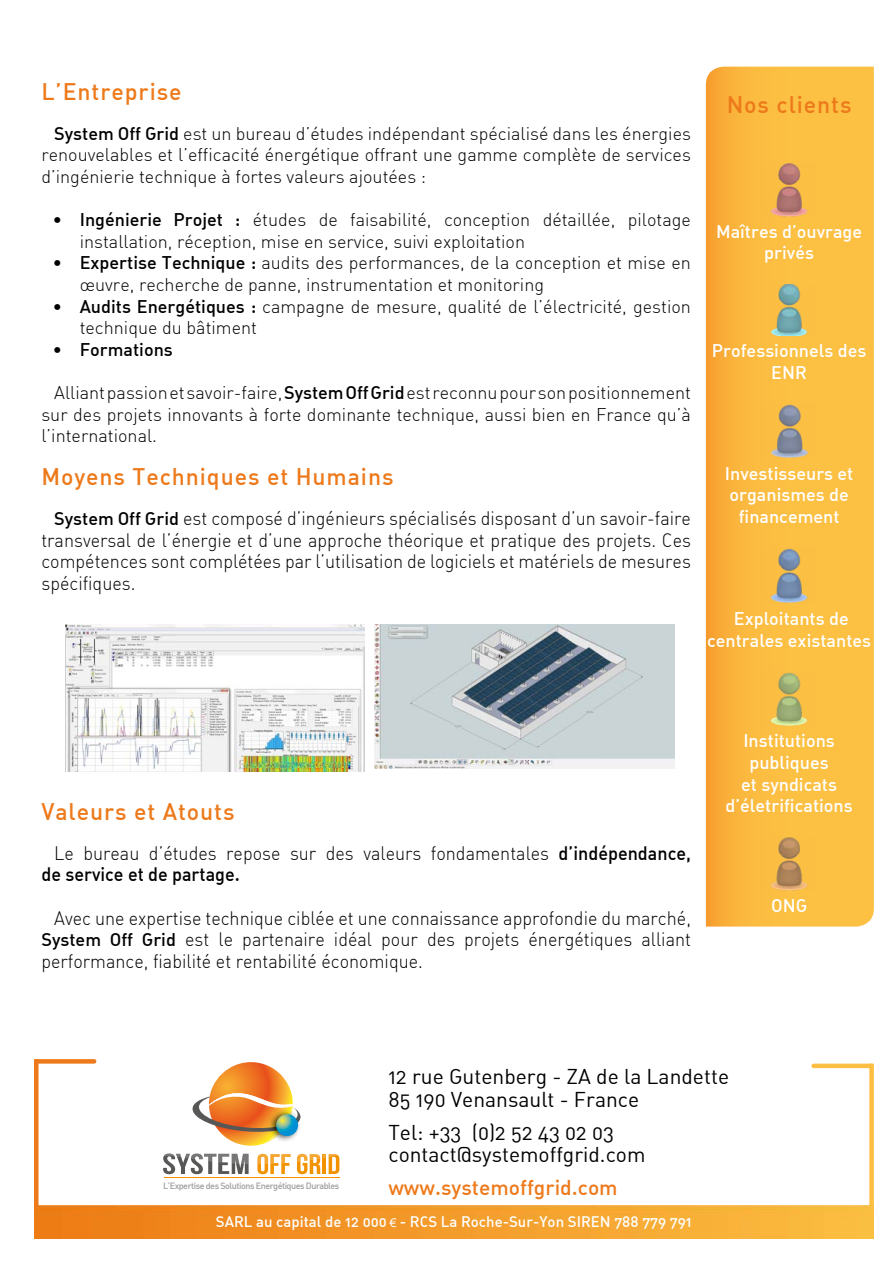
<style>
.page{position:relative;width:893px;height:1263px;background:#fff}
.page>*{position:absolute;margin:0;border:0;box-sizing:border-box;transform-origin:0 0}
.t1{font:500 23.55px "DIN Alternate";letter-spacing:.04em;color:#ed791a}
.t2{font:21px/22.5px "DIN Alternate";color:#000}
.t3{font:500 21px "DIN Alternate";color:#ed791a}
.t4{font:300 19.05px/21.6px "DIN Alternate";color:#000;text-align:justify;scale:.94 1}
.t5{font:300 18px/21.6px "DIN Alternate";color:#000}
.t6{font:500 18px/21.6px "DIN Alternate";color:#fff;text-align:center}
.t7{font:500 18px "DIN Alternate";color:#000}
.t8{font:500 15px "DIN Alternate";color:#fff}
.t9{font:500 9px "DIN Alternate";letter-spacing:-.05em;color:#9d9d9c}
.s1{font-weight:500}
.s2{font-weight:500;font-size:18px}
.s3{font-family:"Arial";font-weight:400;font-size:12px}
</style>
<div class="page">
<img style="left:34px;top:1205px;width:840px;height:33px">
<svg style="left:706px;top:67px;width:168px;height:859px;background:#faba3f"></svg>
<img style="left:763px;top:164px;width:52px;height:52px">
<img style="left:764px;top:284px;width:51px;height:51px">
<img style="left:763px;top:404px;width:52px;height:54px">
<img style="left:761px;top:548px;width:56px;height:55px">
<img style="left:762px;top:672px;width:54px;height:54px">
<img style="left:762px;top:837px;width:54px;height:53px">
<img style="left:65px;top:625px;width:300px;height:146px">
<img style="left:374px;top:625px;width:300px;height:144px">
<svg style="left:163px;top:1153px;width:86px;height:21px"></svg>
<svg style="left:257px;top:1154px;width:34px;height:20px"></svg>
<svg style="left:297px;top:1154px;width:42px;height:20px"></svg>
<hr style="left:164px;top:1177px;width:175px;height:1px;background:#f39200">
<svg style="left:192px;top:1062px;width:109px;height:84px"></svg>
<div style="left:34px;top:1059px;width:5px;height:150px;background:#ed791a"></div>
<div style="left:36px;top:1059px;width:58px;height:5px;background:#ed791a"></div>
<div style="left:869px;top:1064px;width:5px;height:150px;background:#fcbf43"></div>
<hr style="left:814px;top:1064px;width:58px;height:4px;background:#fcbf43">
<h1 class="t1" style="left:41px;top:77px;width:142px">L’Entreprise</h1>
<p class="t5" style="left:41px;top:122px;width:651px;text-align:justify;text-indent:13px"><span class="s1">System Off Grid</span> est un bureau d’études indépendant spécialisé dans les énergies renouvelables et l’efficacité énergétique offrant une gamme complète de services d’ingénierie technique à fortes valeurs ajoutées :</p>
<p class="t5" style="left:80px;top:209px;width:613px;text-indent:-27px"><span class="s1">• Ingénierie Projet :</span> études de faisabilité, conception détaillée, pilotage installation, réception, mise en service, suivi exploitation</p>
<p class="t5" style="left:80px;top:252px;width:613px;text-indent:-27px"><span class="s1">• Expertise Technique :</span> audits des performances, de la conception et mise en œuvre, recherche de panne, instrumentation et monitoring</p>
<p class="t5" style="left:80px;top:295px;width:613px;text-indent:-27px"><span class="s1">• Audits Energétiques :</span> campagne de mesure, qualité de l’électricité, gestion technique du bâtiment</p>
<p class="t7" style="left:53px;top:338px;width:122px">• Formations</p>
<p class="t5" style="left:41px;top:381px;width:651px;text-align:justify;text-indent:13px">Alliant passion et savoir-faire, <span class="s1">System Off Grid</span> est reconnu pour son positionnement sur des projets innovants à forte dominante technique, aussi bien en France qu’à l’international.</p>
<h1 class="t1" style="left:41px;top:462px;width:354px">Moyens Techniques et Humains</h1>
<p class="t4" style="left:41px;top:507px;width:692px;text-indent:13px"><span class="s2">System Off Grid</span> est composé d’ingénieurs spécialisés disposant d’un savoir-faire transversal de l’énergie et d’une approche théorique et pratique des projets. Ces compétences sont complétées par l’utilisation de logiciels et matériels de mesures spécifiques.</p>
<h1 class="t1" style="left:727px;top:90px;width:126px">Nos clients</h1>
<p class="t6" style="left:716px;top:220px;width:148px">Maîtres d’ouvrage privés</p>
<p class="t6" style="left:712px;top:339px;width:156px">Professionnels des<br>ENR</p>
<p class="t6" style="left:725px;top:462px;width:130px">Investisseurs et organismes de financement</p>
<p class="t6" style="left:707px;top:607px;width:166px">Exploitants de centrales existantes</p>
<h1 class="t1" style="left:41px;top:797px;width:195px">Valeurs et Atouts</h1>
<p class="t4" style="left:41px;top:842px;width:692px;text-indent:13px">Le bureau d’études repose sur des valeurs fondamentales <span class="s1">d’indépendance, de service et de partage.</span></p>
<p class="t4" style="left:41px;top:907px;width:692px;text-indent:13px">Avec une expertise technique ciblée et une connaissance approfondie du marché, <span class="s2">System Off Grid</span> est le partenaire idéal pour des projets énergétiques alliant performance, fiabilité et rentabilité économique.</p>
<p class="t6" style="left:725px;top:729px;width:129px">Institutions publiques<br>et syndicats d’életrifications</p>
<p class="t6" style="left:771px;top:894px;width:38px">ONG</p>
<p class="t2" style="left:388px;top:1065px;width:342px">12 rue Gutenberg - ZA de la Landette<br>85 190 Venansault - France</p>
<p class="t2" style="left:388px;top:1120px;width:259px">Tel: +33 (0)2 52 43 02 03 contact@systemoffgrid.com</p>
<p class="t3" style="left:388px;top:1174px;width:231px">www.systemoffgrid.com</p>
<p class="t8" style="left:216px;top:1212px;width:478px">SARL au capital de 12 000 <span class="s3">€</span> - RCS La Roche-Sur-Yon SIREN 788 779 791</p>
<p class="t9" style="left:163px;top:1179px;width:178px">L’Expertise des Solutions Energétiques Durables</p>
</div>
